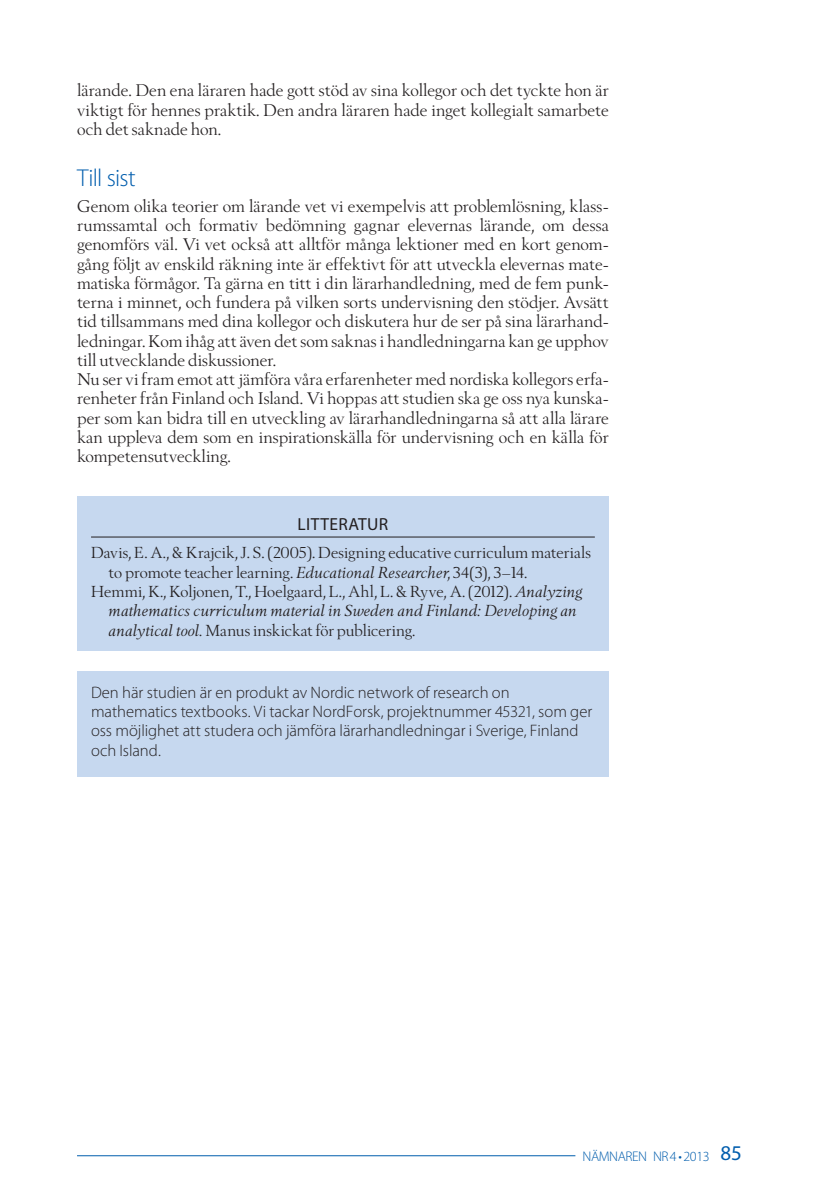
<style>
.page{position:relative;width:819px;height:1201px;background:#fff}
.page>*{position:absolute;margin:0;border:0;box-sizing:border-box;transform-origin:0 0}
.Rubrik_3{font:300 24.5px "Myriad Pro";letter-spacing:-.035em;color:#015dad}
.Rubrik_ref{font:17.5px "Myriad Pro";letter-spacing:.02em;color:#231f20}
.Brödtext__2{font:16.62px/19.2px "Berling Nova Display Pro";letter-spacing:.01em;color:#231f20;text-align:justify}
.rutad_text{font:300 16.62px/19.2px "Myriad Pro";letter-spacing:-.005em;color:#231f20}
.Brödtext{font:16.62px/19.2px "Berling Nova Display Pro";letter-spacing:.005em;color:#231f20;text-align:justify}
.Ref{font:15.75px/19.2px "Berling Nova Display Pro";letter-spacing:.01em;color:#231f20}
.t1{font:300 14px "Myriad Pro";letter-spacing:-.03em;color:#015dad}
.s1{font-style:italic}
.s2{font-weight:400;font-size:21px}
</style>
<div class="page">
<hr style="left:77px;top:1155px;width:498px;height:1px;background:#015dad">
<div style="left:77px;top:496px;width:531px;height:155px;background:#c6d8ef"></div>
<hr style="left:91px;top:536px;width:503px;height:1px;background:#231f20">
<div style="left:77px;top:671px;width:531px;height:106px;background:#c6d8ef"></div>
<p class="Brödtext" style="left:77px;top:81px;width:533px">lärande. Den ena läraren hade gott stöd av sina kollegor och det tyckte hon är viktigt för hennes praktik. Den andra läraren hade inget kollegialt samarbete och det saknade hon.</p>
<p class="Rubrik_3" style="left:77px;top:165px;width:60px">Till sist</p>
<p class="Brödtext__2" style="left:77px;top:196px;width:533px">Genom olika teorier om lärande vet vi exempelvis att problemlösning, klass&shy;rumssamtal och formativ bedömning gagnar elevernas lärande, om dessa genomförs väl. Vi vet också att alltför många lektioner med en kort genom&shy;gång följt av enskild räkning inte är effektivt för att utveckla elevernas mate&shy;matiska förmågor. Ta gärna en titt i din lärarhandledning, med de fem punk&shy;terna i minnet, och fundera på vilken sorts undervisning den stödjer. Avsätt tid tillsammans med dina kollegor och diskutera hur de ser på sina lärarhand&shy;ledningar. Kom ihåg att även det som saknas i handledningarna kan ge upphov till utvecklande diskussioner.</p>
<p class="Brödtext__2" style="left:77px;top:369px;width:533px">Nu ser vi fram emot att jämföra våra erfarenheter med nordiska kollegors erfa&shy;renheter från Finland och Island. Vi hoppas att studien ska ge oss nya kunska&shy;per som kan bidra till en utveckling av lärarhandledningarna så att alla lärare kan uppleva dem som en inspirationskälla för undervisning och en källa för kompetensutveckling.</p>
<p class="Rubrik_ref" style="left:297px;top:514px;width:92px">LITTERATUR</p>
<p class="Ref" style="left:108px;top:543px;width:484px;text-indent:-18px">Davis, E. A., &amp; Krajcik, J. S. (2005). Designing educative curriculum materials to promote teacher learning. <span class="s1">Educational Researcher</span>, 34(3), 3–14.</p>
<p class="Ref" style="left:108px;top:581px;width:475px;text-indent:-18px">Hemmi, K., Koljonen, T., Hoelgaard, L., Ahl, L. &amp; Ryve, A. (2012). <span class="s1">Analyzing mathematics curriculum material in Sweden and Finland: Developing an analytical tool.</span> Manus inskickat för publicering.</p>
<p class="rutad_text" style="left:91px;top:683px;width:502px">Den här studien är en produkt av Nordic network of research on mathematics textbooks. Vi tackar NordForsk, projektnummer 45321, som ger oss möjlighet att studera och jämföra lärarhandledningar i Sverige, Finland och Island.</p>
<p class="t1" style="left:582px;top:1148px;width:161px">NÄMNAREN NR4•2013 <span class="s2">85</span></p>
</div>
